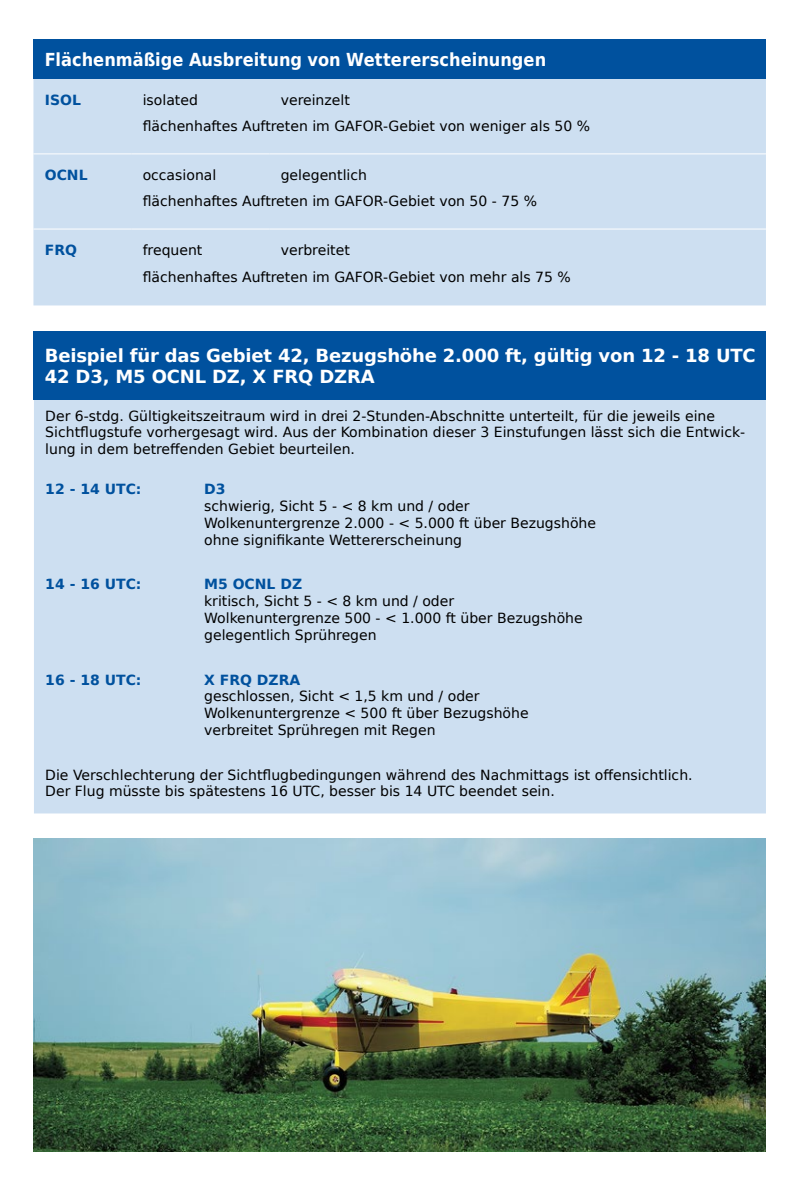
<style>
.page{position:relative;width:800px;height:1191px;background:#fff}
.page>*{position:absolute;margin:0;border:0;box-sizing:border-box;transform-origin:0 0}
.t1{font:700 18px/21.6px "DejaVu Sans";letter-spacing:-.01em;color:#fff}
.t2{font:700 18px "DejaVu Sans Condensed";letter-spacing:.005em;color:#fff}
.t3{font:14px/16.8px "DejaVu Sans";color:#000}
.t4{font:700 14px "DejaVu Sans";color:#00519e}
</style>
<div class="page">
<div style="left:33px;top:79px;width:732px;height:226px;background:#cddff1"></div>
<hr style="left:33px;top:153px;width:98px;height:1px;background:#fff">
<hr style="left:131px;top:153px;width:138px;height:1px;background:#fff">
<hr style="left:269px;top:153px;width:496px;height:1px;background:#fff">
<hr style="left:33px;top:228px;width:98px;height:1px;background:#fff">
<hr style="left:131px;top:228px;width:138px;height:1px;background:#fff">
<hr style="left:269px;top:228px;width:496px;height:1px;background:#fff">
<div style="left:33px;top:40px;width:732px;height:39px;background:#00519e"></div>
<div style="left:34px;top:400px;width:731px;height:413px;background:#cddff1"></div>
<div style="left:33px;top:331px;width:732px;height:69px;background:#00519e"></div>
<img style="left:34px;top:838px;width:731px;height:313px">
<p class="t2" style="left:45px;top:45px;width:503px">Flächenmäßige Ausbreitung von Wettererscheinungen</p>
<p class="t4" style="left:45px;top:88px;width:38px">ISOL</p>
<p class="t3" style="left:143px;top:91px;width:57px">isolated</p>
<p class="t3" style="left:143px;top:86px;width:449px;line-height:26.6px;text-indent:138px">vereinzelt<br>flächenhaftes Auftreten im GAFOR-Gebiet von weniger als 50 %</p>
<p class="t4" style="left:45px;top:163px;width:44px">OCNL</p>
<p class="t3" style="left:143px;top:166px;width:75px">occasional</p>
<p class="t3" style="left:143px;top:161px;width:396px;line-height:26.6px;text-indent:138px">gelegentlich<br>flächenhaftes Auftreten im GAFOR-Gebiet von 50 - 75 %</p>
<p class="t4" style="left:45px;top:238px;width:34px">FRQ</p>
<p class="t3" style="left:143px;top:241px;width:61px">frequent</p>
<p class="t3" style="left:143px;top:236px;width:429px;line-height:26.6px;text-indent:138px">verbreitet<br>flächenhaftes Auftreten im GAFOR-Gebiet von mehr als 75 %</p>
<p class="t1" style="left:45px;top:344px;width:712px">Beispiel für das Gebiet 42, Bezugshöhe 2.000 ft, gültig von 12 - 18 UTC<br>42 D3, M5 OCNL DZ, X FRQ DZRA</p>
<p class="t3" style="left:45px;top:407px;width:701px">Der 6-stdg. Gültigkeitszeitraum wird in drei 2-Stunden-Abschnitte unterteilt, für die jeweils eine<br>Sichtflugstufe vorhergesagt wird. Aus der Kombination dieser 3 Einstufungen lässt sich die Entwick&shy;lung in dem betreffenden Gebiet beurteilen.</p>
<p class="t4" style="left:45px;top:478px;width:98px">12 - 14 UTC:</p>
<p class="t4" style="left:204px;top:478px;width:23px">D3</p>
<p class="t3" style="left:204px;top:497px;width:393px">schwierig, Sicht 5 - &lt; 8 km und / oder<br>Wolkenuntergrenze 2.000 - &lt; 5.000 ft über Bezugshöhe ohne signifikante Wettererscheinung</p>
<p class="t4" style="left:45px;top:573px;width:98px">14 - 16 UTC:</p>
<p class="t4" style="left:204px;top:573px;width:100px">M5 OCNL DZ</p>
<p class="t3" style="left:204px;top:592px;width:380px">kritisch, Sicht 5 - &lt; 8 km und / oder<br>Wolkenuntergrenze 500 - &lt; 1.000 ft über Bezugshöhe gelegentlich Sprühregen</p>
<p class="t4" style="left:45px;top:668px;width:98px">16 - 18 UTC:</p>
<p class="t4" style="left:204px;top:668px;width:98px">X FRQ DZRA</p>
<p class="t3" style="left:204px;top:687px;width:326px">geschlossen, Sicht &lt; 1,5 km und / oder<br>Wolkenuntergrenze &lt; 500 ft über Bezugshöhe verbreitet Sprühregen mit Regen</p>
<p class="t3" style="left:45px;top:766px;width:648px">Die Verschlechterung der Sichtflugbedingungen während des Nachmittags ist offensichtlich.<br>Der Flug müsste bis spätestens 16 UTC, besser bis 14 UTC beendet sein.</p>
</div>
